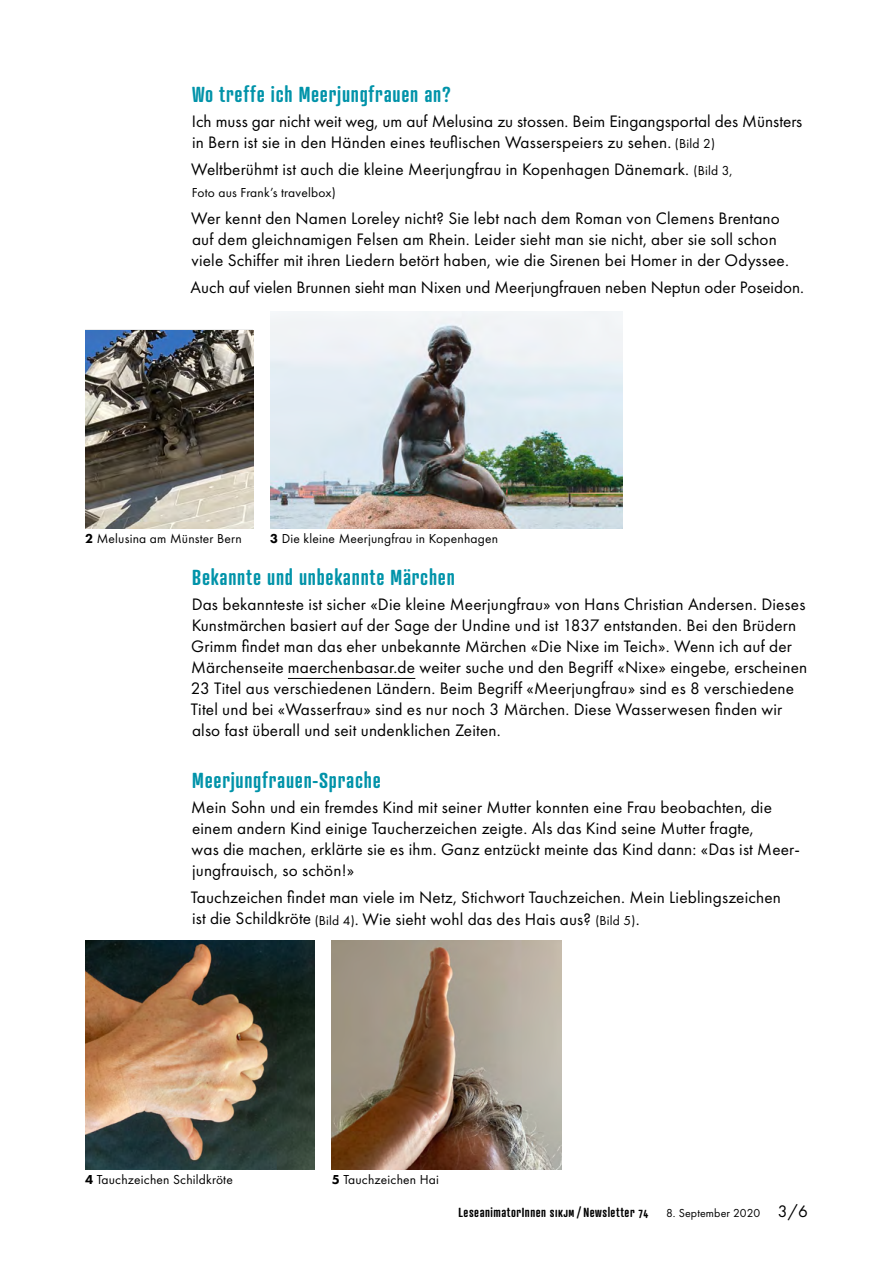
<style>
.page{position:relative;width:893px;height:1263px;background:#fff}
.page>*{position:absolute;margin:0;border:0;box-sizing:border-box;transform-origin:0 0}
.t1{font:600 21px "Atrament Std";letter-spacing:.035em;color:#0093a9}
.t2{font:17.25px/21px "Futura PT";letter-spacing:.01em;color:#000}
.t3{font:13.5px "Futura PT";letter-spacing:.015em;color:#000}
.t4{font:600 12.75px "Atrament Std";letter-spacing:.04em;color:#000}
.t5{font:12px "Futura PT";letter-spacing:.01em;color:#000}
.s1{font-size:13.5px}
.s2{font-weight:800}
.s3{font-size:17.25px}
</style>
<div class="page">
<hr style="left:288px;top:678px;width:127px;height:1px;background:#000">
<img style="left:332px;top:940px;width:229px;height:229px">
<img style="left:85px;top:940px;width:230px;height:229px">
<img style="left:85px;top:330px;width:168px;height:198px">
<img style="left:270px;top:312px;width:353px;height:216px">
<p class="t1" style="left:192px;top:80px;width:260px">Wo treffe ich Meerjungfrauen an?</p>
<p class="t2" style="left:192px;top:111px;width:612px">Ich muss gar nicht weit weg, um auf Melusina zu stossen. Beim Eingangsportal des Münsters in Bern ist sie in den Händen eines teuflischen Wasserspeiers zu sehen. <span class="s1">(Bild 2)</span></p>
<p class="t2" style="left:191px;top:159px;width:543px">Weltberühmt ist auch die kleine Meerjungfrau in Kopenhagen Dänemark. <span class="s1">(Bild 3,</span></p>
<p class="t3" style="left:192px;top:184px;width:145px">Foto aus Frank’s travelbox)</p>
<p class="t2" style="left:191px;top:208px;width:599px">Wer kennt den Namen Loreley nicht? Sie lebt nach dem Roman von Clemens Brentano auf dem gleichnamigen Felsen am Rhein. Leider sieht man sie nicht, aber sie soll schon viele Schiffer mit ihren Liedern betört haben, wie die Sirenen bei Homer in der Odyssee.</p>
<p class="t2" style="left:191px;top:277px;width:615px">Auch auf vielen Brunnen sieht man Nixen und Meerjungfrauen neben Neptun oder Poseidon.</p>
<p class="t3" style="left:85px;top:530px;width:158px"><span class="s2">2</span> Melusina am Münster Bern</p>
<p class="t3" style="left:270px;top:530px;width:230px"><span class="s2">3</span> Die kleine Meerjungfrau in Kopenhagen</p>
<p class="t1" style="left:192px;top:563px;width:264px">Bekannte und unbekannte Märchen</p>
<p class="t2" style="left:191px;top:594px;width:618px">Das bekannteste ist sicher «Die kleine Meerjungfrau» von Hans Christian Andersen. Dieses Kunstmärchen basiert auf der Sage der Undine und ist 1837 entstanden. Bei den Brüdern Grimm findet man das eher unbekannte Märchen «Die Nixe im Teich». Wenn ich auf der Märchenseite maerchenbasar.de weiter suche und den Begriff «Nixe» eingebe, erscheinen 23 Titel aus verschiedenen Ländern. Beim Begriff «Meerjungfrau» sind es 8 verschiedene Titel und bei «Wasserfrau» sind es nur noch 3 Märchen. Diese Wasserwesen finden wir also fast überall und seit undenklichen Zeiten.</p>
<p class="t1" style="left:192px;top:766px;width:190px">Meerjungfrauen-Sprache</p>
<p class="t2" style="left:191px;top:797px;width:609px">Mein Sohn und ein fremdes Kind mit seiner Mutter konnten eine Frau beobachten, die einem andern Kind einige Taucherzeichen zeigte. Als das Kind seine Mutter fragte,<br>was die machen, erklärte sie es ihm. Ganz entzückt meinte das Kind dann: «Das ist Meer&shy;jungfrauisch, so schön!»</p>
<p class="t2" style="left:191px;top:887px;width:592px">Tauchzeichen findet man viele im Netz, Stichwort Tauchzeichen. Mein Lieblingszeichen ist die Schildkröte <span class="s1">(Bild 4)</span>. Wie sieht wohl das des Hais aus? <span class="s1">(Bild 5)</span>.</p>
<p class="t3" style="left:85px;top:1172px;width:149px"><span class="s2">4</span> Tauchzeichen Schildkröte</p>
<p class="t3" style="left:332px;top:1172px;width:109px"><span class="s2">5</span> Tauchzeichen Hai</p>
<p class="t4" style="left:459px;top:1204px;width:191px">LeseanimatorInnen SIKJM / Newsletter 74</p>
<p class="t5" style="left:666px;top:1206px;width:143px">8. September 2020 <span class="s3">3/6</span></p>
</div>
